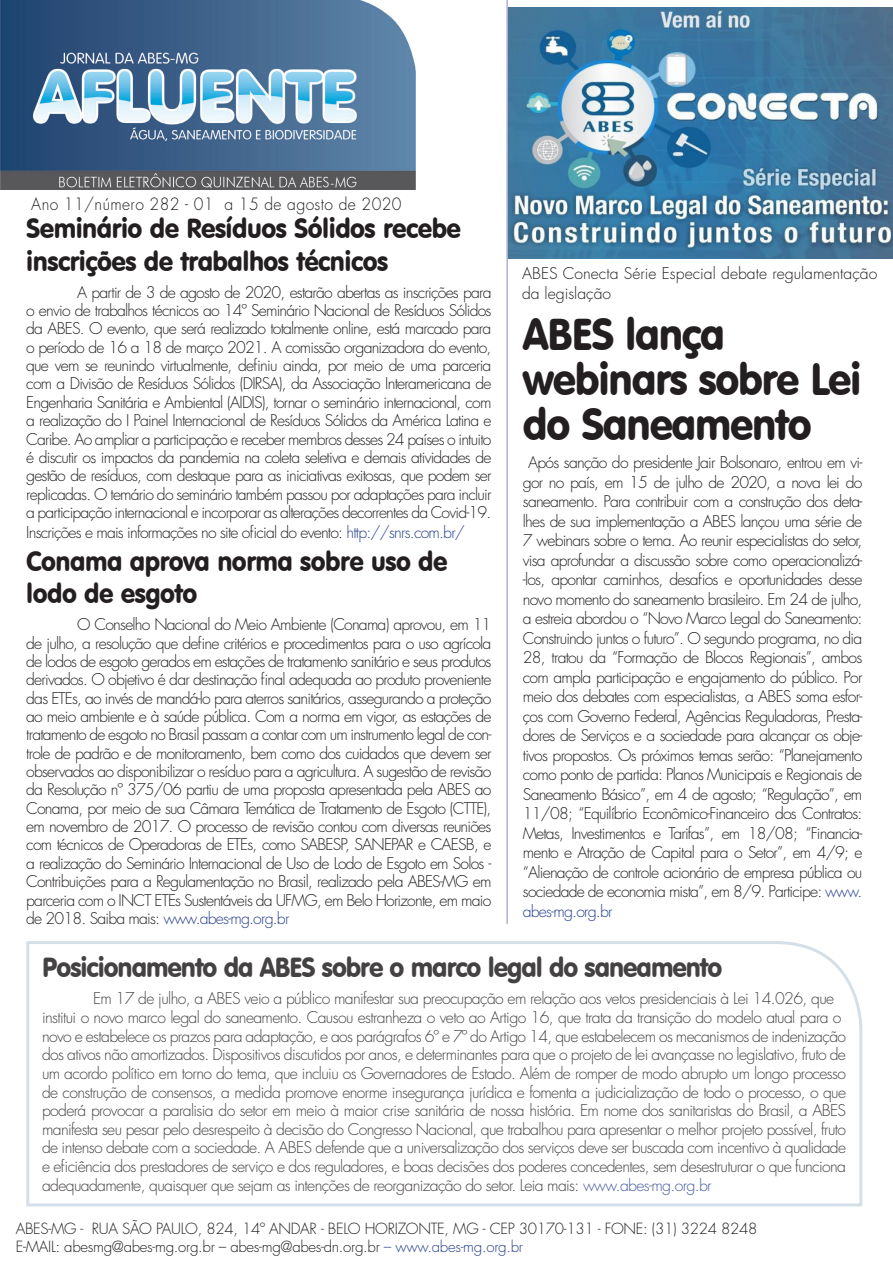
<style>
.page{position:relative;width:893px;height:1263px;background:#fff}
.page>*{position:absolute;margin:0;border:0;box-sizing:border-box;transform-origin:0 0}
.t1{font:43.5px/45px "VAG Rounded BT";letter-spacing:-.03em;color:#231f20;scale:.95 1}
.t2{font:27px/32.7px "VAG Rounded BT";letter-spacing:-.02em;color:#231f20;scale:.95 1}
.t3{font:27px "VAG Rounded BT";letter-spacing:-.04em;color:#231f20;scale:.95 1}
.t4{font:300 16.5px "Futura Std";letter-spacing:.025em;color:#231f20;scale:.95 1}
.t5{font:300 15.75px/18.3px "Futura Std";letter-spacing:-.04em;color:#231f20;text-align:justify}
.t6{font:300 15.75px/19.5px "Futura Std";color:#231f20}
.t7{font:300 15px "Futura Std";letter-spacing:-.02em;color:#231f20}
.s1{color:#253f8e}
</style>
<div class="page">
<svg style="left:26px;top:941px;width:837px;height:266px"></svg>
<img style="left:508px;top:7px;width:385px;height:251px">
<img style="left:0;top:0;width:416px;height:190px">
<hr style="left:506px;top:0;width:2px;height:924px;background:#afb0d2">
<p class="t4" style="left:31px;top:194px;width:391px">Ano 11/número 282 - 01 a 15 de agosto de 2020</p>
<p class="t2" style="left:26px;top:212px;width:459px">Seminário de Resíduos Sólidos recebe inscrições de trabalhos técnicos</p>
<p class="t5" style="left:26px;top:283px;width:467px;text-indent:51px">A partir de 3 de agosto de 2020, estarão abertas as inscrições para o envio de trabalhos técnicos ao 14º Seminário Nacional de Resíduos Sólidos da ABES. O evento, que será realizado totalmente online, está marcado para o período de 16 a 18 de março 2021. A comissão organizadora do evento, que vem se reunindo virtualmente, definiu ainda, por meio de uma parceria com a Divisão de Resíduos Sólidos (DIRSA), da Associação Interamericana de Engenharia Sanitária e Ambiental (AIDIS), tornar o seminário internacional, com a realização do I Painel Internacional de Resíduos Sólidos da América Latina e Caribe. Ao ampliar a participação e receber membros desses 24 países o intuito é discutir os impactos da pandemia na coleta seletiva e demais atividades de gestão de resíduos, com destaque para as iniciativas exitosas, que podem ser replicadas. O temário do seminário também passou por adaptações para incluir a participação internacional e incorporar as alterações decorrentes da Covid-19.</p>
<p class="t5" style="left:26px;top:523px;width:440px">Inscrições e mais informações no site oficial do evento: <span class="s1">http://snrs.com.br/</span></p>
<p class="t2" style="left:26px;top:544px;width:445px">Conama aprova norma sobre uso de lodo de esgoto</p>
<p class="t5" style="left:26px;top:616px;width:467px;text-indent:51px">O Conselho Nacional do Meio Ambiente (Conama) aprovou, em 11 de julho, a resolução que define critérios e procedimentos para o uso agrícola de lodos de esgoto gerados em estações de tratamento sanitário e seus produtos derivados. O objetivo é dar destinação final adequada ao produto proveniente das ETEs, ao invés de mandá-lo para aterros sanitários, assegurando a proteção ao meio ambiente e à saúde pública. Com a norma em vigor, as estações de tratamento de esgoto no Brasil passam a contar com um instrumento legal de con&shy;trole de padrão e de monitoramento, bem como dos cuidados que devem ser observados ao disponibilizar o resíduo para a agricultura. A sugestão de revisão da Resolução nº 375/06 partiu de uma proposta apresentada pela ABES ao Conama, por meio de sua Câmara Temática de Tratamento de Esgoto (CTTE), em novembro de 2017. O processo de revisão contou com diversas reuniões com técnicos de Operadoras de ETEs, como SABESP, SANEPAR e CAESB, e a realização do Seminário Internacional de Uso de Lodo de Esgoto em Solos - Contribuições para a Regulamentação no Brasil, realizado pela ABES-MG em parceria com o INCT ETEs Sustentáveis da UFMG, em Belo Horizonte, em maio de 2018. Saiba mais: <span class="s1">www.abes-mg.org.br</span></p>
<p class="t6" style="left:522px;top:264px;width:357px">ABES Conecta Série Especial debate regulamentação da legislação</p>
<p class="t1" style="left:523px;top:311px;width:358px">ABES lança webinars sobre Lei do Saneamento</p>
<p class="t5" style="left:523px;top:453px;width:341px;line-height:19.5px;text-indent:5px">Após sanção do presidente Jair Bolsonaro, entrou em vi&shy;gor no país, em 15 de julho de 2020, a nova lei do saneamento. Para contribuir com a construção dos deta&shy;lhes de sua implementação a ABES lançou uma série de 7 webinars sobre o tema. Ao reunir especialistas do setor, visa aprofundar a discussão sobre como operacionalizá--los, apontar caminhos, desafios e oportunidades desse novo momento do saneamento brasileiro. Em 24 de julho, a estreia abordou o “Novo Marco Legal do Saneamento:<br>Construindo juntos o futuro”. O segundo programa, no dia 28, tratou da “Formação de Blocos Regionais”, ambos com ampla participação e engajamento do público. Por meio dos debates com especialistas, a ABES soma esfor&shy;ços com Governo Federal, Agências Reguladoras, Presta&shy;dores de Serviços e a sociedade para alcançar os obje&shy;tivos propostos. Os próximos temas serão: “Planejamento como ponto de partida: Planos Municipais e Regionais de Saneamento Básico”, em 4 de agosto; “Regulação”, em 11/08; “Equilíbrio Econômico-Financeiro dos Contratos:<br>Metas, Investimentos e Tarifas”, em 18/08; “Financia&shy;mento e Atração de Capital para o Setor”, em 4/9; e “Alienação de controle acionário de empresa pública ou sociedade de economia mista”, em 8/9. Participe: <span class="s1">www. abes-mg.org.br</span></p>
<h2 class="t3" style="left:42px;top:951px;width:718px">Posicionamento da ABES sobre o marco legal do saneamento</h2>
<p class="t5" style="left:42px;top:990px;width:806px;text-align:left;text-indent:51px">Em 17 de julho, a ABES veio a público manifestar sua preocupação em relação aos vetos presidenciais à Lei 14.026, que institui o novo marco legal do saneamento. Causou estranheza o veto ao Artigo 16, que trata da transição do modelo atual para o novo e estabelece os prazos para adaptação, e aos parágrafos 6º e 7º do Artigo 14, que estabelecem os mecanismos de indenização dos ativos não amortizados. Dispositivos discutidos por anos, e determinantes para que o projeto de lei avançasse no legislativo, fruto de um acordo político em torno do tema, que incluiu os Governadores de Estado. Além de romper de modo abrupto um longo processo de construção de consensos, a medida promove enorme insegurança jurídica e fomenta a judicialização de todo o processo, o que poderá provocar a paralisia do setor em meio à maior crise sanitária de nossa história. Em nome dos sanitaristas do Brasil, a ABES manifesta seu pesar pelo desrespeito à decisão do Congresso Nacional, que trabalhou para apresentar o melhor projeto possível, fruto de intenso debate com a sociedade. A ABES defende que a universalização dos serviços deve ser buscada com incentivo à qualidade e eficiência dos prestadores de serviço e dos reguladores, e boas decisões dos poderes concedentes, sem desestruturar o que funciona adequadamente, quaisquer que sejam as intenções de reorganização do setor. Leia mais: <span class="s1">www.abes-mg.org.br</span></p>
<p class="t7" style="left:16px;top:1219px;width:743px">ABES-MG - RUA SÃO PAULO, 824, 14º ANDAR - BELO HORIZONTE, MG - CEP 30170-131 - FONE: (31) 3224 8248</p>
<p class="t7" style="left:16px;top:1237px;width:509px">E-MAIL: abesmg@abes-mg.org.br – abes-mg@abes-dn.org.br <span class="s1">– www.abes-mg.org.br</span></p>
</div>
